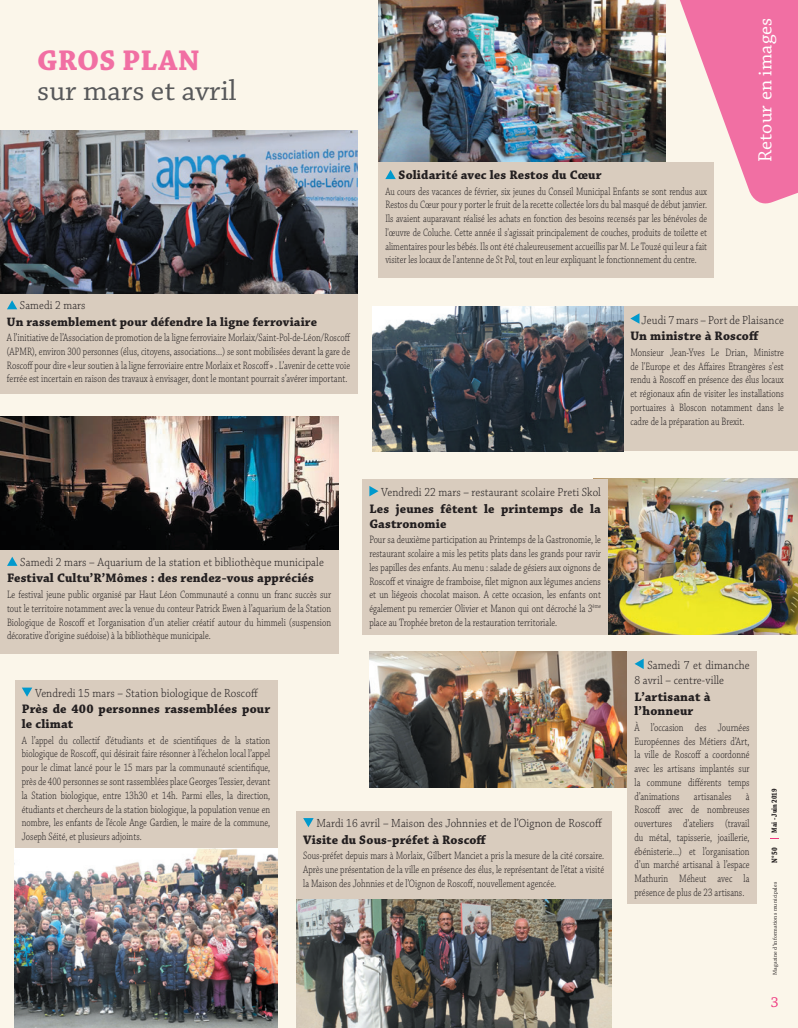
<style>
.page{position:relative;width:798px;height:1028px;background:#fff}
.page>*{position:absolute;margin:0;border:0;box-sizing:border-box;transform-origin:0 0}
.t1{font:30px "Chaparral Pro";color:#57585a}
.t2{font:700 30px "Chaparral Pro";letter-spacing:.005em;color:#f16fa3}
.t3{font:20px "Chaparral Pro";letter-spacing:.01em;color:#fff}
.t4{font:15px "Chaparral Pro";color:#ef377f}
.t5{font:700 13px/14.9px "Chaparral Pro";letter-spacing:.01em;color:#231f20}
.t6{font:700 12.88px "Chaparral Pro";letter-spacing:.01em;color:#231f20}
.t7{font:300 12.38px/14.9px "Chaparral Pro";letter-spacing:.01em;color:#231f20;scale:.9 1}
.t8{font:300 12.25px "Chaparral Pro";letter-spacing:.01em;color:#231f20;scale:.9 1}
.t9{font:300 11.25px/13.8px "Chaparral Pro";letter-spacing:.005em;color:#231f20;text-align:justify;scale:.77 1}
.t10{font:300 11.25px/13.8px "Chaparral Pro";letter-spacing:.005em;color:#231f20;text-align:justify;scale:.75 1}
.t11{font:700 8.25px "Chaparral Pro";color:#231f20;scale:.8 1}
.t12{font:700 7.75px "Chaparral Pro";color:#231f20;scale:.8 1}
.t13{font:5.75px "Chaparral Pro";letter-spacing:.02em;color:#231f20}
</style>
<div class="page">
<div style="left:0;top:0;width:797px;height:1028px;background:#fbf6ea"></div>
<div style="left:0;top:293px;width:357px;height:100px;background:#d9ccbe"></div>
<svg style="left:7px;top:300px;width:10px;height:9px"></svg>
<div style="left:15px;top:680px;width:262px;height:168px;background:#d9ccbe"></div>
<svg style="left:22px;top:687px;width:10px;height:9px"></svg>
<div style="left:623px;top:306px;width:174px;height:145px;background:#d9ccbe"></div>
<svg style="left:630px;top:313px;width:9px;height:11px"></svg>
<div style="left:296px;top:811px;width:315px;height:88px;background:#d9ccbe"></div>
<svg style="left:303px;top:818px;width:10px;height:9px"></svg>
<div style="left:0;top:549px;width:338px;height:105px;background:#d9ccbe"></div>
<svg style="left:7px;top:557px;width:10px;height:9px"></svg>
<img style="left:0;top:131px;width:357px;height:162px">
<img style="left:15px;top:848px;width:262px;height:180px">
<img style="left:607px;top:479px;width:190px;height:155px">
<img style="left:369px;top:651px;width:258px;height:136px">
<img style="left:296px;top:899px;width:315px;height:129px">
<img style="left:378px;top:0;width:287px;height:162px">
<img style="left:0;top:417px;width:338px;height:132px">
<div style="left:378px;top:162px;width:336px;height:116px;background:#d9ccbe"></div>
<svg style="left:385px;top:170px;width:10px;height:9px"></svg>
<svg style="left:680px;top:0;width:117px;height:204px"></svg>
<div style="left:362px;top:479px;width:245px;height:155px;background:#d9ccbe"></div>
<svg style="left:369px;top:486px;width:9px;height:10px"></svg>
<div style="left:627px;top:651px;width:129px;height:253px;background:#d9ccbe"></div>
<svg style="left:634px;top:659px;width:9px;height:10px"></svg>
<img style="left:373px;top:306px;width:250px;height:145px">
<h1 class="t2" style="left:37px;top:43px;width:164px">GROS PLAN</h1>
<h1 class="t1" style="left:37px;top:74px;width:201px">sur mars et avril</h1>
<p class="t8" style="left:20px;top:299px;width:74px">Samedi 2 mars</p>
<p class="t6" style="left:7px;top:314px;width:311px">Un rassemblement pour défendre la ligne ferroviaire</p>
<p class="t9" style="left:7px;top:331px;width:447px">A l’initiative de l’Association de promotion de la ligne ferroviaire Morlaix/Saint-Pol-de-Léon/Roscoff (APMR), environ 300 personnes (élus, citoyens, associations…) se sont mobilisées devant la gare de Roscoff pour dire «leur soutien à la ligne ferroviaire entre Morlaix et Roscoff» . L’avenir de cette voie ferrée est incertain en raison des travaux à envisager, dont le montant pourrait s’avérer important.</p>
<p class="t5" style="left:398px;top:168px;width:204px">Solidarité avec les Restos du Cœur</p>
<p class="t10" style="left:385px;top:185px;width:430px">Au cours des vacances de février, six jeunes du Conseil Municipal Enfants se sont rendus aux Restos du Cœur pour y porter le fruit de la recette collectée lors du bal masqué de début janvier.<br>Ils avaient auparavant réalisé les achats en fonction des besoins recensés par les bénévoles de l'œuvre de Coluche. Cette année il s'agissait principalement de couches, produits de toilette et alimentaires pour les bébés. Ils ont été chaleureusement accueillis par M. Le Touzé qui leur a fait visiter les locaux de l'antenne de St Pol, tout en leur expliquant le fonctionnement du centre.</p>
<h2 class="t3" style="left:753px;top:162px;width:146px;rotate:-90deg">Retour en images</h2>
<p class="t7" style="left:641px;top:313px;width:159px">Jeudi 7 mars – Port de Plaisance</p>
<p class="t5" style="left:630px;top:329px;width:130px">Un ministre à Roscoff</p>
<p class="t9" style="left:630px;top:346px;width:201px">Monsieur Jean-Yves Le Drian, Ministre de l'Europe et des Affaires Etrangères s'est rendu à Roscoff en présence des élus locaux et régionaux afin de visiter les installations portuaires à Bloscon notamment dans le cadre de la préparation au Brexit.</p>
<p class="t7" style="left:20px;top:555px;width:338px">Samedi 2 mars – Aquarium de la station et bibliothèque municipale</p>
<p class="t5" style="left:7px;top:571px;width:308px">Festival Cultu’R’Mômes : des rendez-vous appréciés</p>
<p class="t9" style="left:7px;top:588px;width:422px">Le festival jeune public organisé par Haut Léon Communauté a connu un franc succès sur tout le territoire notamment avec la venue du conteur Patrick Ewen à l’aquarium de la Station Biologique de Roscoff et l’organisation d’un atelier créatif autour du himmeli (suspension décorative d’origine suédoise) à la bibliothèque municipale.</p>
<p class="t7" style="left:381px;top:485px;width:245px">Vendredi 22 mars – restaurant scolaire Preti Skol</p>
<p class="t5" style="left:369px;top:502px;width:233px">Les jeunes fêtent le printemps de la<br>Gastronomie</p>
<p class="t9" style="left:369px;top:533px;width:302px">Pour sa deuxième participation au Printemps de la Gastronomie, le restaurant scolaire a mis les petits plats dans les grands pour ravir les papilles des enfants. Au menu : salade de gésiers aux oignons de Roscoff et vinaigre de framboise, filet mignon aux légumes anciens et un liégeois chocolat maison. A cette occasion, les enfants ont également pu remercier Olivier et Manon qui ont décroché la 3<sup>ème </sup>place au Trophée breton de la restauration territoriale.</p>
<p class="t7" style="left:35px;top:686px;width:249px">Vendredi 15 mars – Station biologique de Roscoff</p>
<p class="t5" style="left:22px;top:702px;width:250px">Près de 400 personnes rassemblées pour le climat</p>
<p class="t9" style="left:22px;top:733px;width:324px">A l’appel du collectif d’étudiants et de scientifiques de la station biologique de Roscoff, qui désirait faire résonner à l’échelon local l’appel pour le climat lancé pour le 15 mars par la communauté scientifique, près de 400 personnes se sont rassemblées place Georges Tessier, devant la Station biologique, entre 13h30 et 14h. Parmi elles, la direction, étudiants et chercheurs de la station biologique, la population venue en nombre, les enfants de l’école Ange Gardien, le maire de la commune, Joseph Séité, et plusieurs adjoints.</p>
<p class="t7" style="left:316px;top:816px;width:319px">Mardi 16 avril – Maison des Johnnies et de l’Oignon de Roscoff</p>
<p class="t5" style="left:303px;top:832px;width:185px">Visite du Sous-préfet à Roscoff</p>
<p class="t9" style="left:303px;top:849px;width:392px">Sous-préfet depuis mars à Morlaix, Gilbert Manciet a pris la mesure de la cité corsaire.<br>Après une présentation de la ville en présence des élus, le représentant de l’état a visité la Maison des Johnnies et de l’Oignon de Roscoff, nouvellement agencée.</p>
<p class="t7" style="left:634px;top:658px;width:129px;text-indent:13px">Samedi 7 et dimanche<br>8 avril – centre-ville</p>
<p class="t5" style="left:634px;top:689px;width:77px">L’artisanat à l’honneur</p>
<p class="t9" style="left:634px;top:721px;width:151px">À l’occasion des Journées Européennes des Métiers d’Art, la ville de Roscoff a coordonné avec les artisans implantés sur la commune différents temps d’animations</p>
<p class="t9" style="left:693px;top:789px;width:50px">artisanales</p>
<p class="t9" style="left:634px;top:789px;width:151px;text-indent:111px">à Roscoff avec de nombreuses ouvertures d’ateliers (travail du métal, tapisserie, joaillerie, ébénisterie…) et l’organisation d’un marché artisanal à l’espace Mathurin Méheut avec la présence de plus de 23 artisans.</p>
<p class="t12" style="left:769px;top:832px;width:57px;rotate:-90deg">Mai - Juin 2019</p>
<p class="t11" style="left:769px;top:863px;width:21px;rotate:-90deg">N°50</p>
<p class="t13" style="left:771px;top:974px;width:94px;rotate:-90deg">Magazine d’informations municipales</p>
<h3 class="t4" style="left:770px;top:993px;width:9px">3</h3>
</div>
